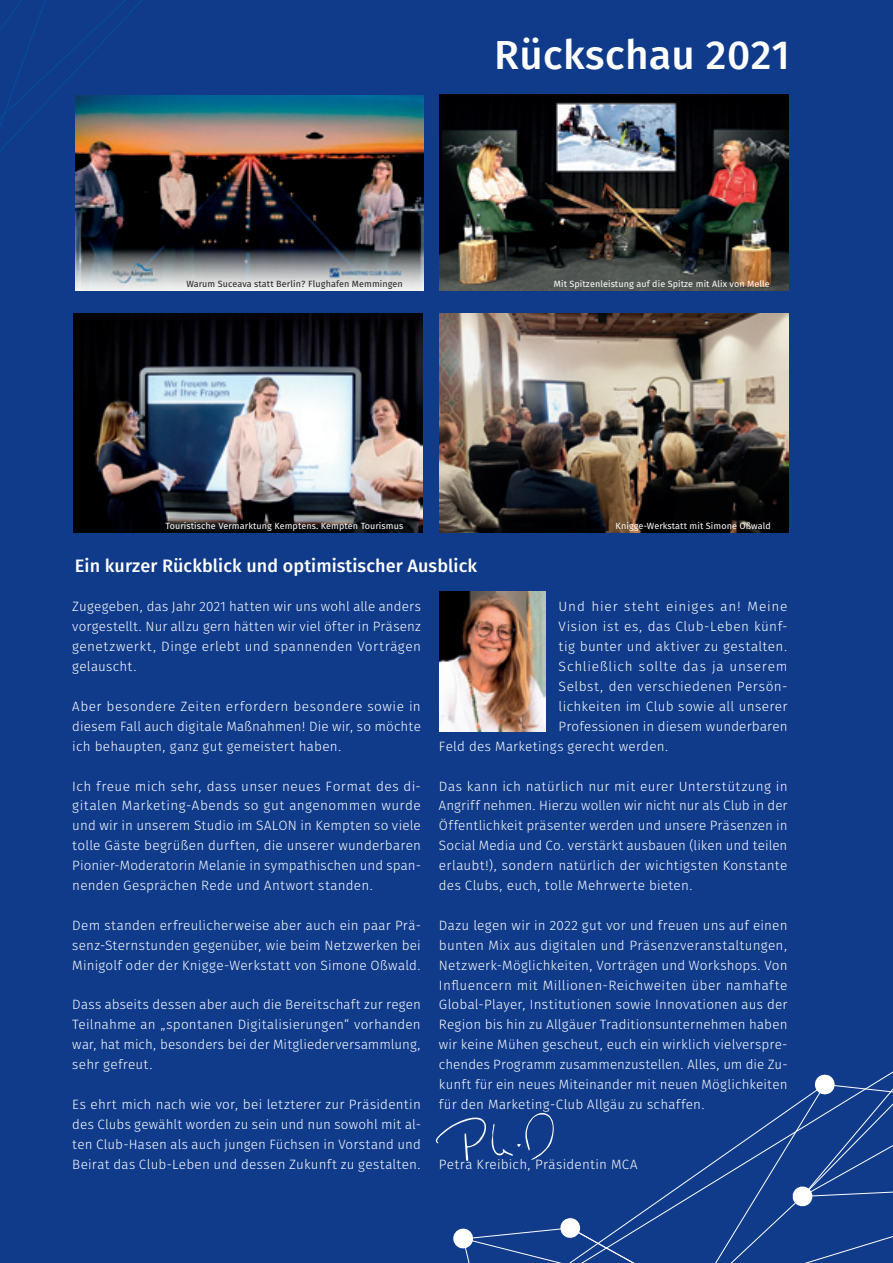
<style>
.page{position:relative;width:893px;height:1263px;background:#103b8a}
.page>*{position:absolute;margin:0;border:0;box-sizing:border-box;transform-origin:0 0}
.t1{font:40.5px "Fira Sans OT Medium";letter-spacing:.01em;color:#fff}
.t2{font:18px "Fira Sans OT Medium";letter-spacing:.005em;color:#fff}
.t3{font:13.5px/20px "Fira Sans OT Light";letter-spacing:.02em;color:#fff;text-align:justify}
.t4{font:13.5px "Fira Sans OT Light";letter-spacing:.055em;color:#fff}
.t5{font:13.5px "Fira Sans OT Light";letter-spacing:.06em;color:#fff}
.t6{font:9px "Fira Sans OT";letter-spacing:.01em;color:#fff}
.t7{font:9px "Fira Sans OT";letter-spacing:.01em;color:#231f20}
</style>
<div class="page">
<img style="left:440px;top:95px;width:349px;height:195px">
<svg style="left:0;top:0;width:309px;height:151px"></svg>
<img style="left:75px;top:96px;width:349px;height:194px">
<img style="left:74px;top:313px;width:348px;height:219px">
<img style="left:440px;top:313px;width:349px;height:219px">
<img style="left:440px;top:591px;width:106px;height:141px">
<svg style="left:435px;top:1071px;width:458px;height:192px"></svg>
<h1 class="t1" style="left:494px;top:27px;width:297px">Rückschau 2021</h1>
<p class="t7" style="left:186px;top:277px;width:218px">Warum Suceava statt Berlin? Flughafen Memmingen</p>
<p class="t6" style="left:554px;top:277px;width:217px">Mit Spitzenleistung auf die Spitze mit Alix von Melle</p>
<p class="t6" style="left:166px;top:520px;width:239px">Touristische Vermarktung Kemptens. Kempten Tourismus</p>
<p class="t6" style="left:616px;top:520px;width:157px">Knigge-Werkstatt mit Simone Oßwald</p>
<h2 class="t2" style="left:75px;top:553px;width:404px">Ein kurzer Rückblick und optimistischer Ausblick</h2>
<p class="t3" style="left:72px;top:598px;width:350px">Zugegeben, das Jahr 2021 hatten wir uns wohl alle anders vorgestellt. Nur allzu gern hätten wir viel öfter in Präsenz genetzwerkt, Dinge erlebt und spannenden Vorträgen gelauscht.</p>
<p class="t3" style="left:72px;top:697px;width:350px">Aber besondere Zeiten erfordern besondere sowie in diesem Fall auch digitale Maßnahmen! Die wir, so möchte ich behaupten, ganz gut gemeistert haben.</p>
<p class="t3" style="left:72px;top:777px;width:350px">Ich freue mich sehr, dass unser neues Format des di&shy;gitalen Marketing-Abends so gut angenommen wurde und wir in unserem Studio im SALON in Kempten so viele tolle Gäste begrüßen durften, die unserer wunderbaren Pionier-Moderatorin Melanie in sympathischen und span&shy;nenden Gesprächen Rede und Antwort standen.</p>
<p class="t3" style="left:72px;top:916px;width:350px">Dem standen erfreulicherweise aber auch ein paar Prä&shy;senz-Sternstunden gegenüber, wie beim Netzwerken bei Minigolf oder der Knigge-Werkstatt von Simone Oßwald.</p>
<p class="t3" style="left:72px;top:996px;width:350px">Dass abseits dessen aber auch die Bereitschaft zur regen Teilnahme an „spontanen Digitalisierungen“ vorhanden war, hat mich, besonders bei der Mitgliederversammlung, sehr gefreut.</p>
<p class="t3" style="left:72px;top:1095px;width:350px">Es ehrt mich nach wie vor, bei letzterer zur Präsidentin des Clubs gewählt worden zu sein und nun sowohl mit al&shy;ten Club-Hasen als auch jungen Füchsen in Vorstand und Beirat das Club-Leben und dessen Zukunft zu gestalten.</p>
<p class="t5" style="left:559px;top:597px;width:230px">Und hier steht einiges an! Meine</p>
<p class="t3" style="left:559px;top:618px;width:230px">Vision ist es, das Club-Leben künf-</p>
<p class="t3" style="left:559px;top:638px;width:230px">tig bunter und aktiver zu gestalten.</p>
<p class="t4" style="left:559px;top:657px;width:230px">Schließlich sollte das ja unserem</p>
<p class="t3" style="left:559px;top:677px;width:230px">Selbst, den verschiedenen Persön-</p>
<p class="t3" style="left:559px;top:697px;width:230px">lichkeiten im Club sowie all unserer</p>
<p class="t3" style="left:559px;top:717px;width:230px">Professionen in diesem wunderbaren</p>
<p class="t3" style="left:439px;top:737px;width:231px">Feld des Marketings gerecht werden.</p>
<p class="t3" style="left:439px;top:777px;width:350px">Das kann ich natürlich nur mit eurer Unterstützung in Angriff nehmen. Hierzu wollen wir nicht nur als Club in der Öffentlichkeit präsenter werden und unsere Präsenzen in Social Media und Co. verstärkt ausbauen (liken und teilen erlaubt!), sondern natürlich der wichtigsten Konstante des Clubs, euch, tolle Mehrwerte bieten.</p>
<p class="t3" style="left:439px;top:916px;width:350px">Dazu legen wir in 2022 gut vor und freuen uns auf einen bunten Mix aus digitalen und Präsenzveranstaltungen, Netzwerk-Möglichkeiten, Vorträgen und Workshops. Von Influencern mit Millionen-Reichweiten über namhafte Global-Player, Institutionen sowie Innovationen aus der Region bis hin zu Allgäuer Traditionsunternehmen haben wir keine Mühen gescheut, euch ein wirklich vielverspre&shy;chendes Programm zusammenzustellen. Alles, um die Zu&shy;kunft für ein neues Miteinander mit neuen Möglichkeiten für den Marketing-Club Allgäu zu schaffen.</p>
<p class="t3" style="left:439px;top:1155px;width:200px">Petra Kreibich, Präsidentin MCA</p>
</div>
